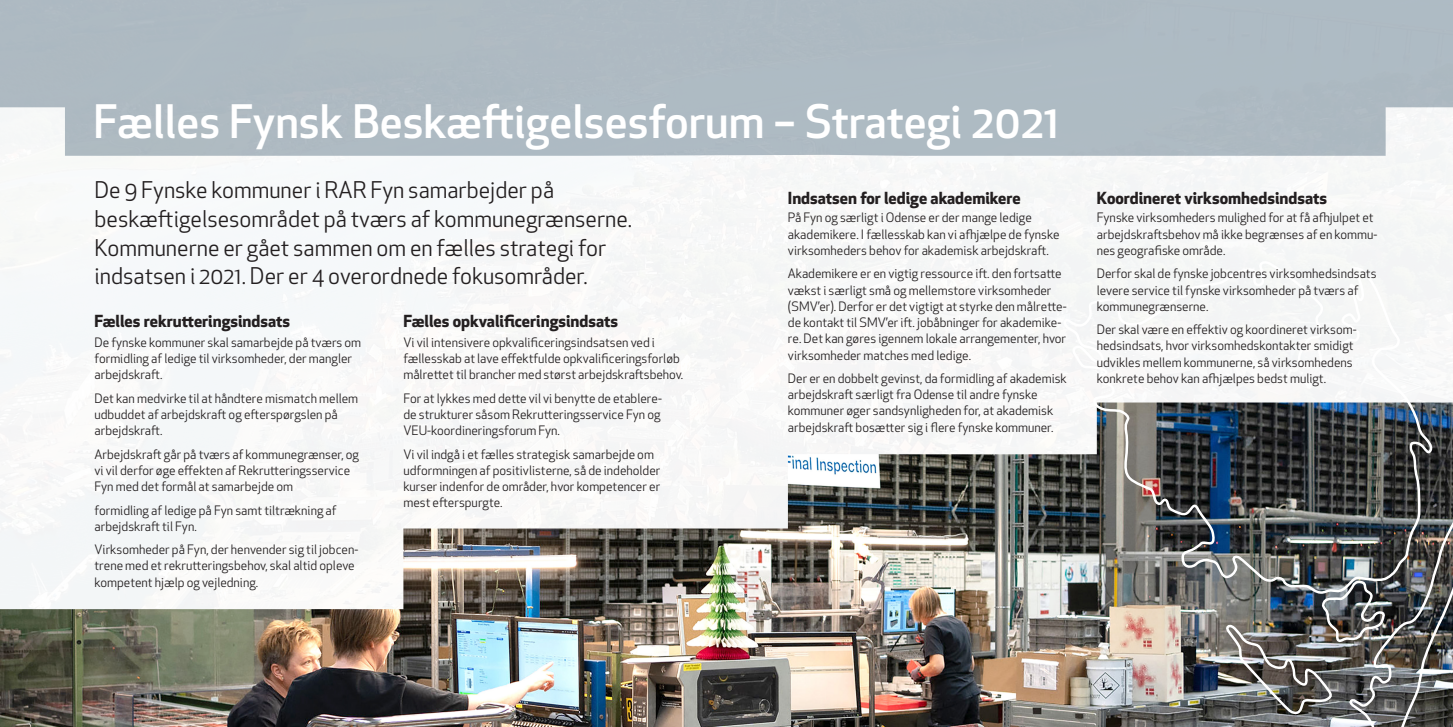
<style>
.page{position:relative;width:1453px;height:727px;background:#fff}
.page>*{position:absolute;margin:0;border:0;box-sizing:border-box;transform-origin:0 0}
.t1{font:500 45px "Apex New";color:#fff}
.t2{font:22.5px/28.8px "Apex New";color:#231f20}
.t3{font:700 16.25px "Apex New";color:#231f20}
.t4{font:12.62px/16.2px "Apex New";color:#231f20}
</style>
<div class="page">
<img style="left:0;top:402px;width:1062px;height:324px">
<img style="left:1062px;top:258px;width:391px;height:468px">
<div style="left:0;top:0;width:1453px;height:156px;background:#aebac2"></div>
<p class="t1" style="left:94px;top:92px;width:967px">Fælles Fynsk Beskæftigelsesforum – Strategi 2021</p>
<p class="t2" style="left:94px;top:175px;width:539px">De 9 Fynske kommuner i RAR Fyn samarbejder på beskæftigelsesområdet på tværs af kommunegrænserne.<br>Kommunerne er gået sammen om en fælles strategi for indsatsen i 2021. Der er 4 overordnede fokusområder.</p>
<p class="t3" style="left:1097px;top:186px;width:232px">Koordineret virksomhedsindsats</p>
<p class="t3" style="left:788px;top:186px;width:234px">Indsatsen for ledige akademikere</p>
<p class="t4" style="left:788px;top:209px;width:273px">På Fyn og særligt i Odense er der mange ledige akademikere. I fællesskab kan vi afhjælpe de fynske virksomheders behov for akademisk arbejdskraft.</p>
<p class="t4" style="left:788px;top:265px;width:280px">Akademikere er en vigtig ressource ift. den fortsatte vækst i særligt små og mellemstore virksomheder (SMV’er). Derfor er det vigtigt at styrke den målrette&shy;de kontakt til SMV’er ift. jobåbninger for akademike&shy;re. Det kan gøres igennem lokale arrangementer, hvor virksomheder matches med ledige.</p>
<p class="t4" style="left:788px;top:370px;width:280px">Der er en dobbelt gevinst, da formidling af akademisk arbejdskraft særligt fra Odense til andre fynske kommuner øger sandsynligheden for, at akademisk arbejdskraft bosætter sig i flere fynske kommuner.</p>
<p class="t4" style="left:1097px;top:209px;width:282px">Fynske virksomheders mulighed for at få afhjulpet et arbejdskraftsbehov må ikke begrænses af en kommu&shy;nes geografiske område.</p>
<p class="t4" style="left:1097px;top:265px;width:281px">Derfor skal de fynske jobcentres virksomhedsindsats levere service til fynske virksomheder på tværs af kommunegrænserne.</p>
<p class="t4" style="left:1097px;top:321px;width:261px">Der skal være en effektiv og koordineret virksom&shy;hedsindsats, hvor virksomhedskontakter smidigt udvikles mellem kommunerne, så virksomhedens konkrete behov kan afhjælpes bedst muligt.</p>
<p class="t3" style="left:403px;top:309px;width:216px">Fælles opkvalificeringsindsats</p>
<p class="t4" style="left:403px;top:334px;width:281px">Vi vil intensivere opkvalificeringsindsatsen ved i fællesskab at lave effektfulde opkvalificeringsforløb målrettet til brancher med størst arbejdskraftsbehov.</p>
<p class="t4" style="left:403px;top:390px;width:260px;text-align:justify">For at lykkes med dette vil vi benytte de etablere&shy;de strukturer såsom Rekrutteringsservice Fyn og VEU-koordineringsforum Fyn.</p>
<p class="t4" style="left:403px;top:446px;width:259px">Vi vil indgå i et fælles strategisk samarbejde om udformningen af positivlisterne, så de indeholder kurser indenfor de områder, hvor kompetencer er mest efterspurgte.</p>
<p class="t3" style="left:94px;top:309px;width:197px">Fælles rekrutteringsindsats</p>
<p class="t4" style="left:94px;top:334px;width:268px">De fynske kommuner skal samarbejde på tværs om formidling af ledige til virksomheder, der mangler arbejdskraft.</p>
<p class="t4" style="left:94px;top:390px;width:265px">Det kan medvirke til at håndtere mismatch mellem udbuddet af arbejdskraft og efterspørgslen på arbejdskraft.</p>
<p class="t4" style="left:94px;top:446px;width:266px">Arbejdskraft går på tværs af kommunegrænser, og vi vil derfor øge effekten af Rekrutteringsservice<br>Fyn med det formål at samarbejde om</p>
<p class="t4" style="left:94px;top:501px;width:244px">formidling af ledige på Fyn samt tiltrækning af arbejdskraft til Fyn.</p>
<p class="t4" style="left:94px;top:541px;width:265px">Virksomheder på Fyn, der henvender sig til jobcen&shy;trene med et rekrutteringsbehov, skal altid opleve kompetent hjælp og vejledning.</p>
</div>
